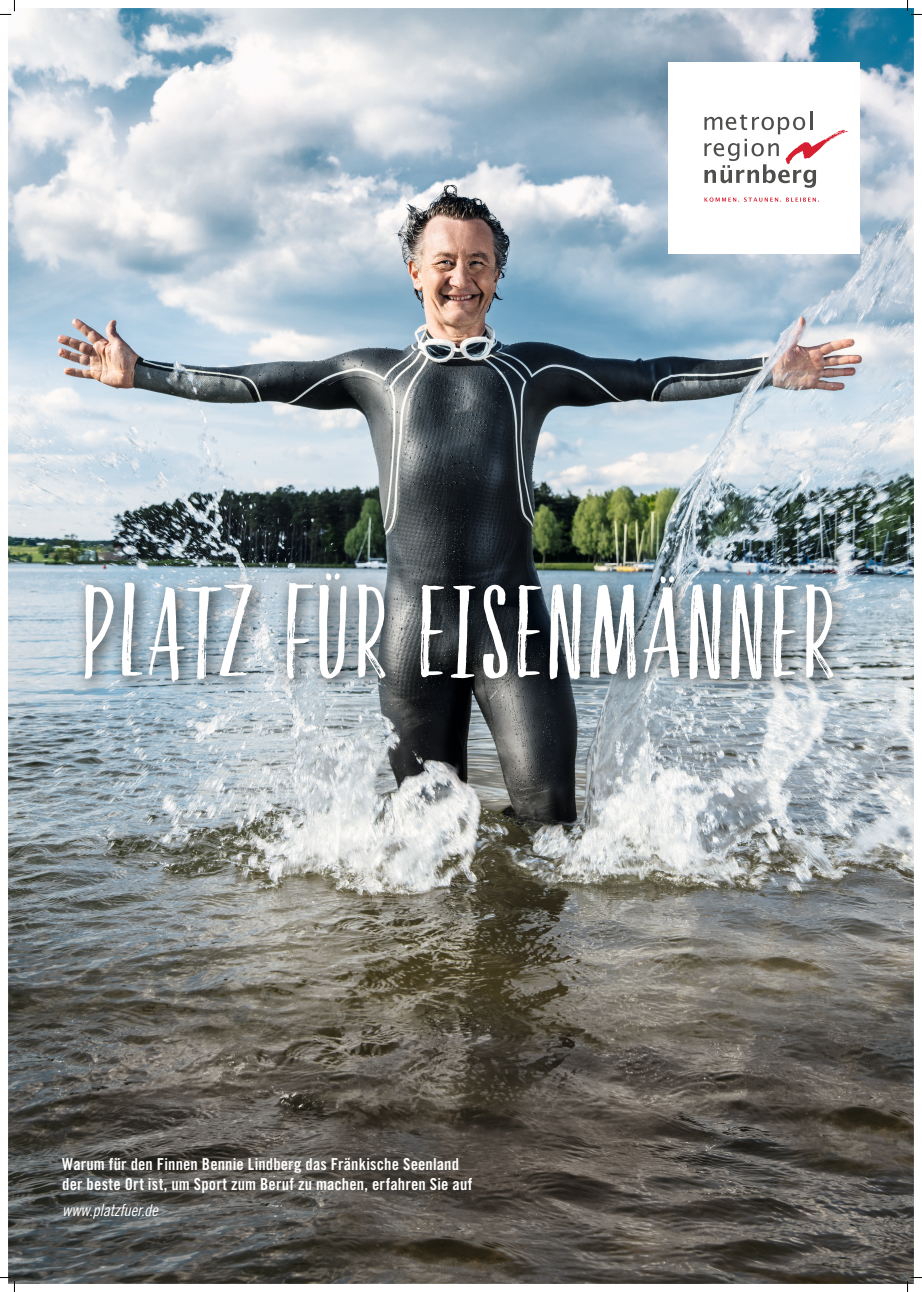
<style>
.page{position:relative;width:922px;height:1292px;background:#fff}
.page>*{position:absolute;margin:0;border:0;box-sizing:border-box;transform-origin:0 0}
.t1{font:90px "Faith And Glory Two";letter-spacing:.06em;color:#fff}
.t2{font:16.5px/19.8px "Trade Gothic Bold Cond Twenty";letter-spacing:.01em;color:#fff}
.t3{font:16.5px "Trade Gothic Cond Eighteen Obl";letter-spacing:-.01em;color:#fff}
</style>
<div class="page">
<img style="left:8px;top:8px;width:906px;height:1276px">
<img style="left:75px;top:564px;width:775px;height:135px">
<div style="left:668px;top:62px;width:192px;height:192px;background:#fff"></div>
<svg style="left:704px;top:111px;width:144px;height:77px"></svg>
<svg style="left:704px;top:197px;width:115px;height:5px"></svg>
<svg style="left:0;top:0;width:15px;height:15px"></svg>
<svg style="left:0;top:1277px;width:15px;height:15px"></svg>
<svg style="left:907px;top:0;width:15px;height:15px"></svg>
<svg style="left:907px;top:1277px;width:15px;height:15px"></svg>
<h1 class="t1" style="left:83px;top:571px;width:752px">PLATZ FÜR EISENMÄNNER</h1>
<p class="t2" style="left:62px;top:1154px;width:411px">Warum für den Finnen Bennie Lindberg das Fränkische Seenland der beste Ort ist, um Sport zum Beruf zu machen, erfahren Sie auf</p>
<p class="t3" style="left:62px;top:1201px;width:97px">www.platzfuer.de</p>
</div>
